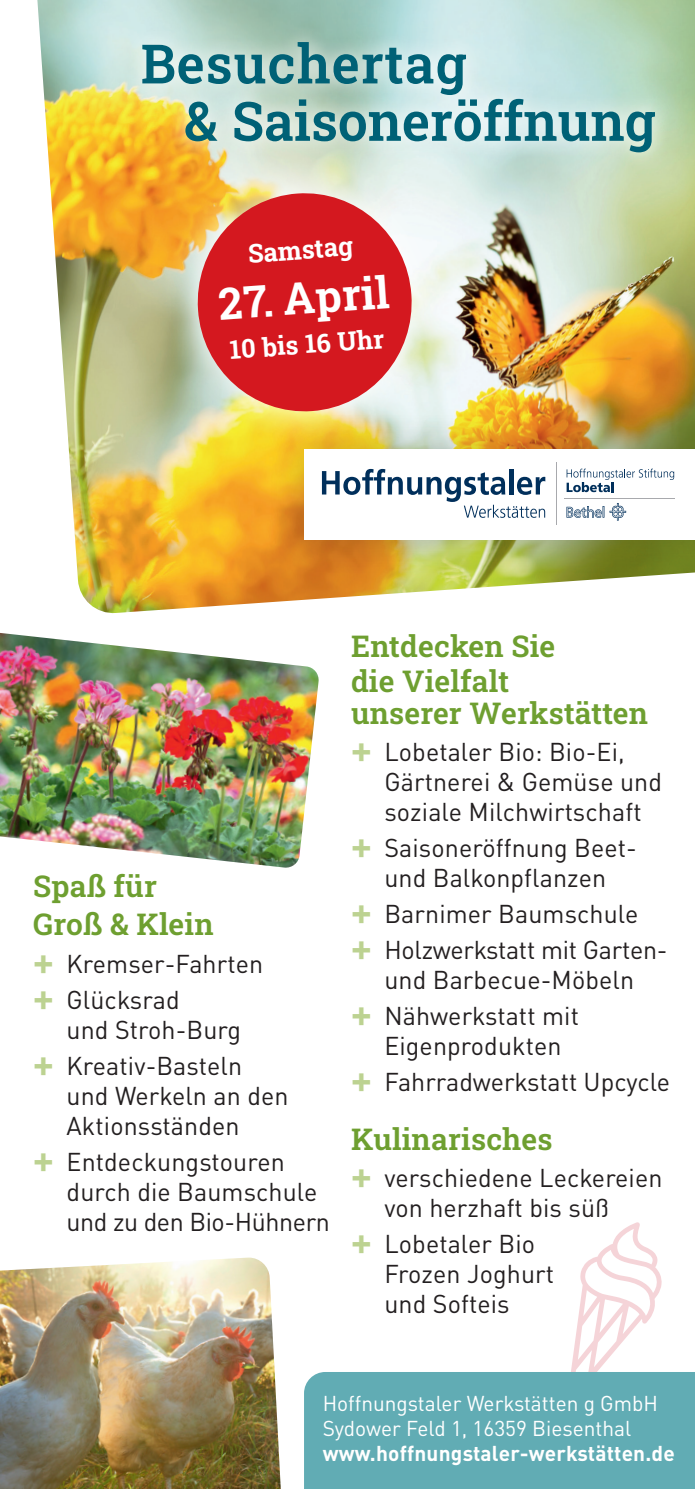
<style>
.page{position:relative;width:695px;height:1489px;background:#fff}
.page>*{position:absolute;margin:0;border:0;box-sizing:border-box;transform-origin:0 0}
.t1{font:600 54.25px/57.2px "Roboto Slab";color:#006176}
.t2{font:700 44.25px "Roboto Slab";color:#fff}
.t3{font:600 30px/33.5px "Roboto Slab";letter-spacing:.005em;color:#6e9f30}
.t4{font:700 26px "Roboto Slab";color:#fff}
.t5{font:25.5px/30px "DIN Pro";letter-spacing:.005em;color:#231f20}
.t6{font:21.25px/25px "DIN Pro";color:#fff}
.t7{font:700 21.25px "DIN Pro";letter-spacing:.01em;color:#fff}
.s1{font-family:"Frutiger LT Pro";font-weight:900;font-size:35px;color:#bcd291}
</style>
<div class="page">
<img style="left:37px;top:0;width:657px;height:614px">
<img style="left:0;top:1257px;width:281px;height:231px">
<img style="left:0;top:633px;width:319px;height:235px">
<svg style="left:571px;top:1222px;width:90px;height:149px"></svg>
<div style="left:304px;top:1371px;width:390px;height:117px;background:#61acb4"></div>
<svg style="left:125px;top:24px;width:547px;height:146px;background:#cce0d0"></svg>
<svg style="left:150px;top:146px;width:309px;height:312px;background:#dfd5a4"></svg>
<svg style="left:190px;top:186px;width:229px;height:232px;background:#d9544f"></svg>
<div style="left:266px;top:410px;width:428px;height:168px;background:#231f20;opacity:.23"></div>
<div style="left:304px;top:448px;width:390px;height:91px;background:#fff"></div>
<hr style="left:564px;top:498px;width:111px;height:1px;background:#a8a9ad">
<hr style="left:555px;top:462px;width:1px;height:62px;background:#a8a9ad">
<svg style="left:566px;top:503px;width:60px;height:17px"></svg>
<svg style="left:566px;top:468px;width:108px;height:24px"></svg>
<svg style="left:322px;top:469px;width:223px;height:49px"></svg>
<h1 class="t1" style="left:184px;top:34px;width:473px;text-indent:-43px">Besuchertag<br>&amp; Saisoneröffnung</h1>
<p class="t4" style="left:247px;top:235px;width:107px;rotate:-4deg">Samstag</p>
<h2 class="t2" style="left:216px;top:273px;width:173px;rotate:-4deg">27. April</h2>
<p class="t4" style="left:228px;top:331px;width:156px;rotate:-4deg">10 bis 16 Uhr</p>
<p class="t3" style="left:33px;top:866px;width:182px;line-height:38.5px">Spaß für<br>Groß &amp; Klein</p>
<p class="t5" style="left:33px;top:942px;width:231px;line-height:36px"><span class="s1">+</span> Kremser-Fahrten <span class="s1">+</span> Glücksrad</p>
<p class="t5" style="left:33px;top:1008px;width:210px;line-height:36px;text-align:right">und Stroh-Burg<br><span class="s1">+</span> Kreativ-Basteln</p>
<p class="t5" style="left:67px;top:1077px;width:223px">und Werkeln an den<br>Aktionsständen</p>
<p class="t5" style="left:67px;top:1143px;width:265px;text-indent:-33px"><span class="s1">+</span> Entdeckungstouren durch die Baumschule und zu den Bio-Hühnern</p>
<p class="t3" style="left:351px;top:628px;width:298px">Entdecken Sie<br>die Vielfalt<br>unserer Werkstätten</p>
<p class="t5" style="left:384px;top:734px;width:279px;text-indent:-33px"><span class="s1">+</span> Lobetaler Bio: Bio-Ei,<br>Gärtnerei &amp; Gemüse und soziale Milchwirtschaft</p>
<p class="t5" style="left:351px;top:830px;width:287px;text-align:center"><span class="s1">+</span> Saisoneröffnung Beet&shy;und Balkonpflanzen</p>
<p class="t5" style="left:351px;top:893px;width:318px;line-height:36px"><span class="s1">+</span> Barnimer Baumschule<br><span class="s1">+</span> Holzwerkstatt mit Garten-</p>
<p class="t5" style="left:351px;top:959px;width:284px;line-height:36px;text-indent:33px">und Barbecue-Möbeln <span class="s1">+</span> Nähwerkstatt mit</p>
<p class="t5" style="left:351px;top:1025px;width:320px;line-height:36px;text-indent:33px">Eigenprodukten<br><span class="s1">+</span> Fahrradwerkstatt Upcycle</p>
<p class="t3" style="left:351px;top:1121px;width:203px">Kulinarisches</p>
<p class="t5" style="left:384px;top:1160px;width:279px;text-indent:-33px"><span class="s1">+</span> verschiedene Leckereien von herzhaft bis süß</p>
<p class="t5" style="left:384px;top:1226px;width:171px;text-indent:-33px"><span class="s1">+</span> Lobetaler Bio<br>Frozen Joghurt und Softeis</p>
<p class="t6" style="left:322px;top:1388px;width:337px">Hoffnungstaler Werkstätten g GmbH<br>Sydower Feld 1, 16359 Biesenthal</p>
<p class="t7" style="left:322px;top:1434px;width:354px">www.hoffnungstaler-werkstätten.de</p>
</div>
